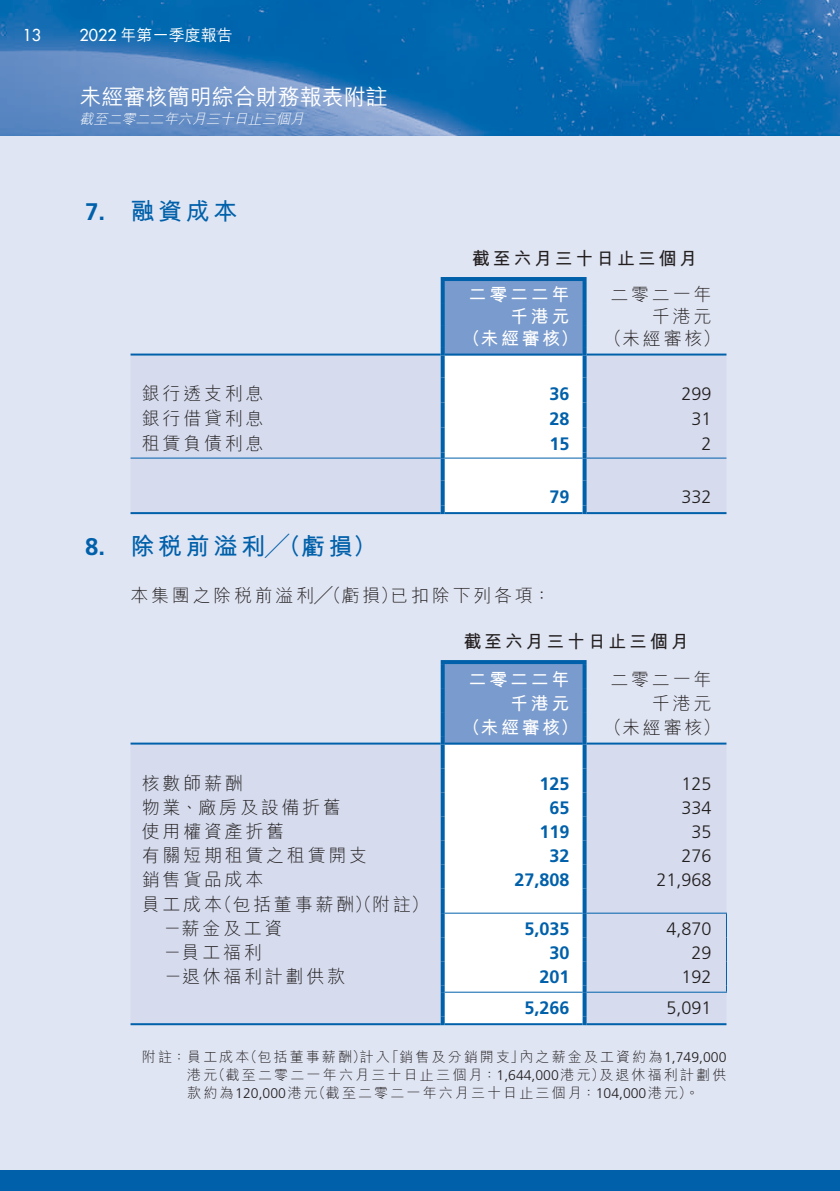
<style>
.page{position:relative;width:840px;height:1191px;background:#fff}
.page>*{position:absolute;margin:0;border:0;box-sizing:border-box;transform-origin:0 0}
._01_Heading_1{font:700 24px "M Hei HK";letter-spacing:.15em;color:#0060aa}
.t1{font:500 22px "M Hei HK";color:#fff}
._50_Table_Body{font:300 18px "M Hei HK";letter-spacing:.15em;color:#231f20}
._50_Table_Body-2{font:300 18px "Frutiger LT Std";color:#231f20}
._50_Table_Body-3{font:700 18px "Frutiger LT Std";color:#0060aa}
._50_Table_Body-4{font:700 18px "M Hei HK";letter-spacing:.15em;color:#fff}
._50_Table_Body-5{font:700 18px "M Hei HK";letter-spacing:.15em;color:#231f20}
._00_Body_text{font:300 18px "M Hei HK";letter-spacing:.15em;color:#231f20}
.t2{font:500 16px "M Hei HK";color:#fff}
.t3{font:500 16px "Futura Std";color:#fff}
._10_Notes_text{font:300 14px/18px "M Hei HK";letter-spacing:.155em;color:#231f20;text-align:justify}
.t4{font:italic 300 14px "M Hei HK";color:#fff}
.s1{font-family:"Futura Std"}
.s2{font-family:"Frutiger LT Std"}
</style>
<div class="page">
<div style="left:0;top:0;width:839px;height:1191px;background:#e0e5f3"></div>
<hr style="left:839px;top:0;width:1px;height:1191px;background:#e0e5f3">
<div style="left:0;top:1170px;width:839px;height:21px;background:#0060aa"></div>
<svg style="left:839px;top:1170px;width:1px;height:21px"></svg>
<img style="left:0;top:0;width:839px;height:136px">
<div style="left:130px;top:355px;width:596px;height:157px;background:#d6dcee"></div>
<hr style="left:440px;top:277px;width:146px;height:4px;background:#0060aa">
<svg style="left:440px;top:279px;width:146px;height:235px;background:#c7d7ea"></svg>
<hr style="left:130px;top:353px;width:310px;height:2px;background:#0060aa">
<hr style="left:444px;top:353px;width:138px;height:2px;background:#0060aa">
<hr style="left:586px;top:353px;width:140px;height:2px;background:#0060aa">
<hr style="left:130px;top:457px;width:310px;height:1px;background:#0060aa">
<hr style="left:444px;top:457px;width:138px;height:1px;background:#0060aa">
<hr style="left:586px;top:457px;width:140px;height:1px;background:#0060aa">
<hr style="left:130px;top:512px;width:310px;height:2px;background:#0060aa">
<hr style="left:444px;top:512px;width:138px;height:2px;background:#0060aa">
<hr style="left:586px;top:512px;width:140px;height:2px;background:#0060aa">
<div style="left:130px;top:744px;width:596px;height:279px;background:#d6dcee"></div>
<hr style="left:586px;top:912px;width:140px;height:1px;background:#0060aa">
<svg style="left:725px;top:913px;width:1px;height:78px"></svg>
<hr style="left:586px;top:991px;width:140px;height:1px;background:#0060aa">
<svg style="left:440px;top:660px;width:146px;height:2px"></svg>
<svg style="left:440px;top:662px;width:146px;height:363px;background:#d3e0ef"></svg>
<hr style="left:130px;top:742px;width:310px;height:2px;background:#0060aa">
<hr style="left:444px;top:742px;width:138px;height:2px;background:#0060aa">
<hr style="left:586px;top:742px;width:140px;height:2px;background:#0060aa">
<hr style="left:130px;top:1023px;width:310px;height:2px;background:#0060aa">
<hr style="left:444px;top:1023px;width:138px;height:2px;background:#0060aa">
<hr style="left:586px;top:1023px;width:140px;height:2px;background:#0060aa">
<p class="t3" style="left:23px;top:25px;width:20px">13</p>
<p class="t2" style="left:80px;top:23px;width:154px"><span class="s1">2022</span> 年第一季度報告</p>
<h2 class="t1" style="left:80px;top:81px;width:310px">未經審核簡明綜合財務報表附註</h2>
<p class="t4" style="left:80px;top:111px;width:229px">截至二零二二年六月三十日止三個月</p>
<p class="_01_Heading_1" style="left:85px;top:194px;width:154px"><span class="s2">7.</span> 融資成本</p>
<p class="_50_Table_Body-5" style="left:471px;top:246px;width:226px">截至六月三十日止三個月</p>
<p class="_50_Table_Body-4" style="left:468px;top:281px;width:102px">二零二二年</p>
<p class="_50_Table_Body" style="left:610px;top:285px;width:102px">二零二一年</p>
<p class="_50_Table_Body-4" style="left:510px;top:303px;width:61px">千港元</p>
<p class="_50_Table_Body" style="left:651px;top:307px;width:61px">千港元</p>
<p class="_50_Table_Body-4" style="left:462px;top:325px;width:118px">（未經審核）</p>
<p class="_50_Table_Body" style="left:604px;top:329px;width:118px">（未經審核）</p>
<p class="_50_Table_Body" style="left:142px;top:384px;width:123px">銀行透支利息</p>
<p class="_50_Table_Body-3" style="left:549px;top:383px;width:22px">36</p>
<p class="_50_Table_Body-2" style="left:681px;top:384px;width:32px">299</p>
<p class="_50_Table_Body" style="left:142px;top:409px;width:123px">銀行借貸利息</p>
<p class="_50_Table_Body-3" style="left:549px;top:408px;width:22px">28</p>
<p class="_50_Table_Body-2" style="left:691px;top:409px;width:22px">31</p>
<p class="_50_Table_Body" style="left:142px;top:434px;width:123px">租賃負債利息</p>
<p class="_50_Table_Body-3" style="left:549px;top:433px;width:22px">15</p>
<p class="_50_Table_Body-2" style="left:701px;top:434px;width:12px">2</p>
<p class="_50_Table_Body-3" style="left:549px;top:486px;width:22px">79</p>
<p class="_50_Table_Body-2" style="left:681px;top:487px;width:32px">332</p>
<p class="_01_Heading_1" style="left:85px;top:529px;width:293px"><span class="s2">8.</span> 除稅前溢利╱（虧損）</p>
<p class="_00_Body_text" style="left:130px;top:586px;width:421px">本集團之除稅前溢利╱（虧損）已扣除下列各項：</p>
<p class="_50_Table_Body-5" style="left:463px;top:629px;width:226px">截至六月三十日止三個月</p>
<p class="_50_Table_Body-4" style="left:468px;top:666px;width:102px">二零二二年</p>
<p class="_50_Table_Body" style="left:610px;top:670px;width:102px">二零二一年</p>
<p class="_50_Table_Body-4" style="left:510px;top:690px;width:61px">千港元</p>
<p class="_50_Table_Body" style="left:651px;top:694px;width:61px">千港元</p>
<p class="_50_Table_Body-4" style="left:462px;top:714px;width:118px">（未經審核）</p>
<p class="_50_Table_Body" style="left:604px;top:718px;width:118px">（未經審核）</p>
<p class="_50_Table_Body" style="left:142px;top:774px;width:102px">核數師薪酬</p>
<p class="_50_Table_Body-3" style="left:539px;top:773px;width:32px">125</p>
<p class="_50_Table_Body-2" style="left:681px;top:774px;width:32px">125</p>
<p class="_50_Table_Body" style="left:142px;top:798px;width:200px">物業、廠房及設備折舊</p>
<p class="_50_Table_Body-3" style="left:549px;top:797px;width:22px">65</p>
<p class="_50_Table_Body-2" style="left:681px;top:798px;width:32px">334</p>
<p class="_50_Table_Body" style="left:142px;top:822px;width:144px">使用權資產折舊</p>
<p class="_50_Table_Body-3" style="left:539px;top:821px;width:32px">119</p>
<p class="_50_Table_Body-2" style="left:691px;top:822px;width:22px">35</p>
<p class="_50_Table_Body" style="left:142px;top:846px;width:226px">有關短期租賃之租賃開支</p>
<p class="_50_Table_Body-3" style="left:549px;top:845px;width:22px">32</p>
<p class="_50_Table_Body-2" style="left:681px;top:846px;width:32px">276</p>
<p class="_50_Table_Body" style="left:142px;top:870px;width:123px">銷售貨品成本</p>
<p class="_50_Table_Body-3" style="left:514px;top:869px;width:57px">27,808</p>
<p class="_50_Table_Body-2" style="left:656px;top:870px;width:57px">21,968</p>
<p class="_50_Table_Body" style="left:142px;top:895px;width:288px">員工成本（包括董事薪酬）（附註）</p>
<p class="_50_Table_Body" style="left:163px;top:919px;width:120px">－薪金及工資</p>
<p class="_50_Table_Body-3" style="left:524px;top:918px;width:47px">5,035</p>
<p class="_50_Table_Body-2" style="left:666px;top:919px;width:47px">4,870</p>
<p class="_50_Table_Body" style="left:163px;top:943px;width:100px">－員工福利</p>
<p class="_50_Table_Body-3" style="left:549px;top:942px;width:22px">30</p>
<p class="_50_Table_Body-2" style="left:691px;top:943px;width:22px">29</p>
<p class="_50_Table_Body" style="left:164px;top:967px;width:182px">－退休福利計劃供款</p>
<p class="_50_Table_Body-3" style="left:539px;top:966px;width:32px">201</p>
<p class="_50_Table_Body-2" style="left:681px;top:967px;width:32px">192</p>
<p class="_50_Table_Body-3" style="left:524px;top:997px;width:47px">5,266</p>
<p class="_50_Table_Body-2" style="left:666px;top:998px;width:47px">5,091</p>
<p class="_10_Notes_text" style="left:187px;top:1048px;width:540px;text-indent:-45px">附註：員工成本（包括董事薪酬）計入「銷售及分銷開支」內之薪金及工資約為<span class="s2">1,749,000</span>港元（截至二零二一年六月三十日止三個月：<span class="s2">1,644,000</span>港元）及退休福利計劃供款約為<span class="s2">120,000</span>港元（截至二零二一年六月三十日止三個月：<span class="s2">104,000</span>港元）。</p>
</div>
